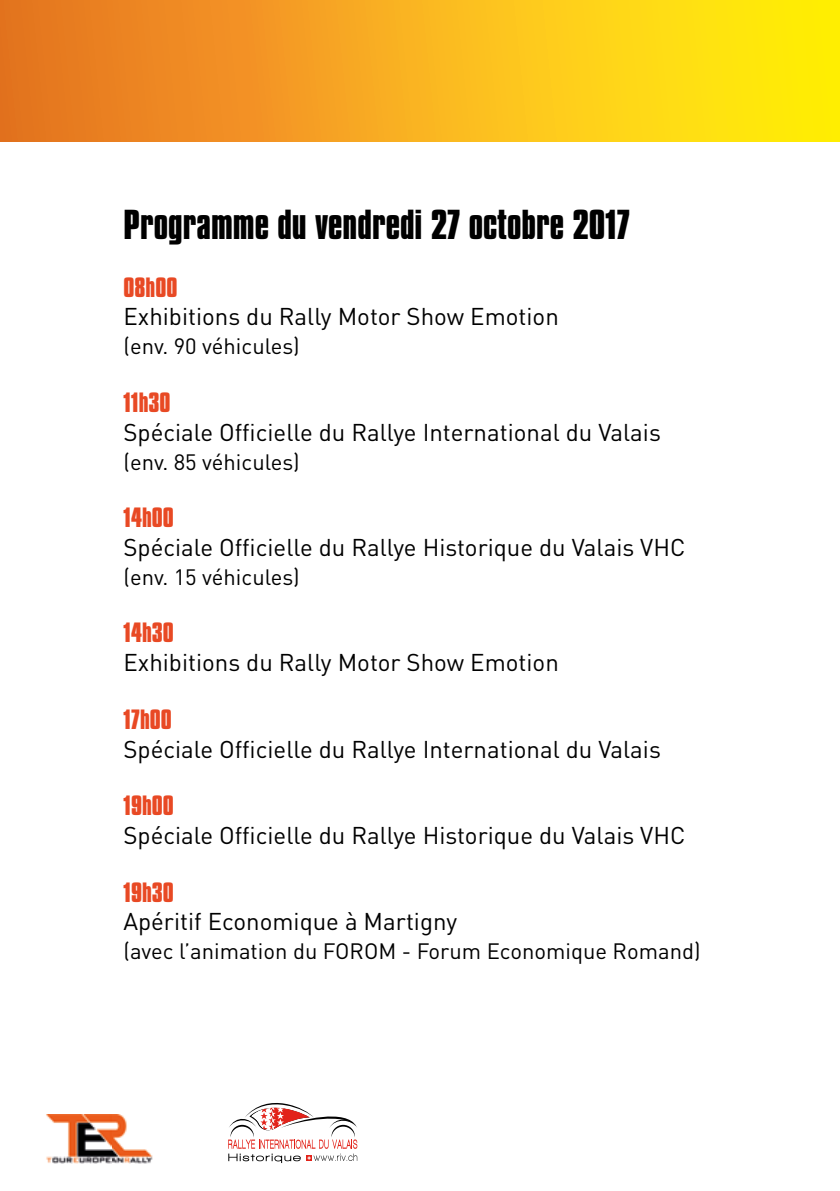
<style>
.page{position:relative;width:840px;height:1191px;background:#fff}
.page>*{position:absolute;margin:0;border:0;box-sizing:border-box;transform-origin:0 0}
.t1{font:700 36px "Compacta BT";color:#000}
.t2{font:24px "DIN";color:#000}
.t3{font:700 24px "Compacta BT";color:#e84924}
.t4{font:22px "DIN";color:#000}
</style>
<div class="page">
<div style="left:0;top:0;width:839px;height:142px;background:linear-gradient(to right,#e96f29,#fff70e)"></div>
<svg style="left:0;top:0;width:1px;height:45px"></svg>
<svg style="left:0;top:119px;width:1px;height:23px"></svg>
<svg style="left:0;top:53px;width:1px;height:57px"></svg>
<img style="left:46px;top:1114px;width:107px;height:49px">
<svg style="left:228px;top:1103px;width:129px;height:60px"></svg>
<h1 class="t1" style="left:123px;top:203px;width:508px">Programme du vendredi 27 octobre 2017</h1>
<p class="t3" style="left:123px;top:272px;width:55px">08h00</p>
<p class="t2" style="left:123px;top:302px;width:436px">Exhibitions du Rally Motor Show Emotion</p>
<p class="t4" style="left:123px;top:332px;width:178px">(env. 90 véhicules)</p>
<p class="t3" style="left:123px;top:388px;width:49px">11h30</p>
<p class="t2" style="left:123px;top:417px;width:538px">Spéciale Officielle du Rallye International du Valais</p>
<p class="t4" style="left:123px;top:448px;width:178px">(env. 85 véhicules)</p>
<p class="t3" style="left:123px;top:503px;width:52px">14h00</p>
<p class="t2" style="left:123px;top:532px;width:563px">Spéciale Officielle du Rallye Historique du Valais VHC</p>
<p class="t4" style="left:123px;top:563px;width:178px">(env. 15 véhicules)</p>
<p class="t3" style="left:123px;top:618px;width:52px">14h30</p>
<p class="t2" style="left:123px;top:647px;width:436px">Exhibitions du Rally Motor Show Emotion</p>
<p class="t3" style="left:123px;top:704px;width:50px">17h00</p>
<p class="t2" style="left:123px;top:734px;width:538px">Spéciale Officielle du Rallye International du Valais</p>
<p class="t3" style="left:123px;top:791px;width:52px">19h00</p>
<p class="t2" style="left:123px;top:820px;width:563px">Spéciale Officielle du Rallye Historique du Valais VHC</p>
<p class="t3" style="left:123px;top:877px;width:52px">19h30</p>
<p class="t2" style="left:123px;top:906px;width:335px">Apéritif Economique à Martigny</p>
<p class="t4" style="left:123px;top:937px;width:578px">(avec l’animation du FOROM - Forum Economique Romand)</p>
</div>
